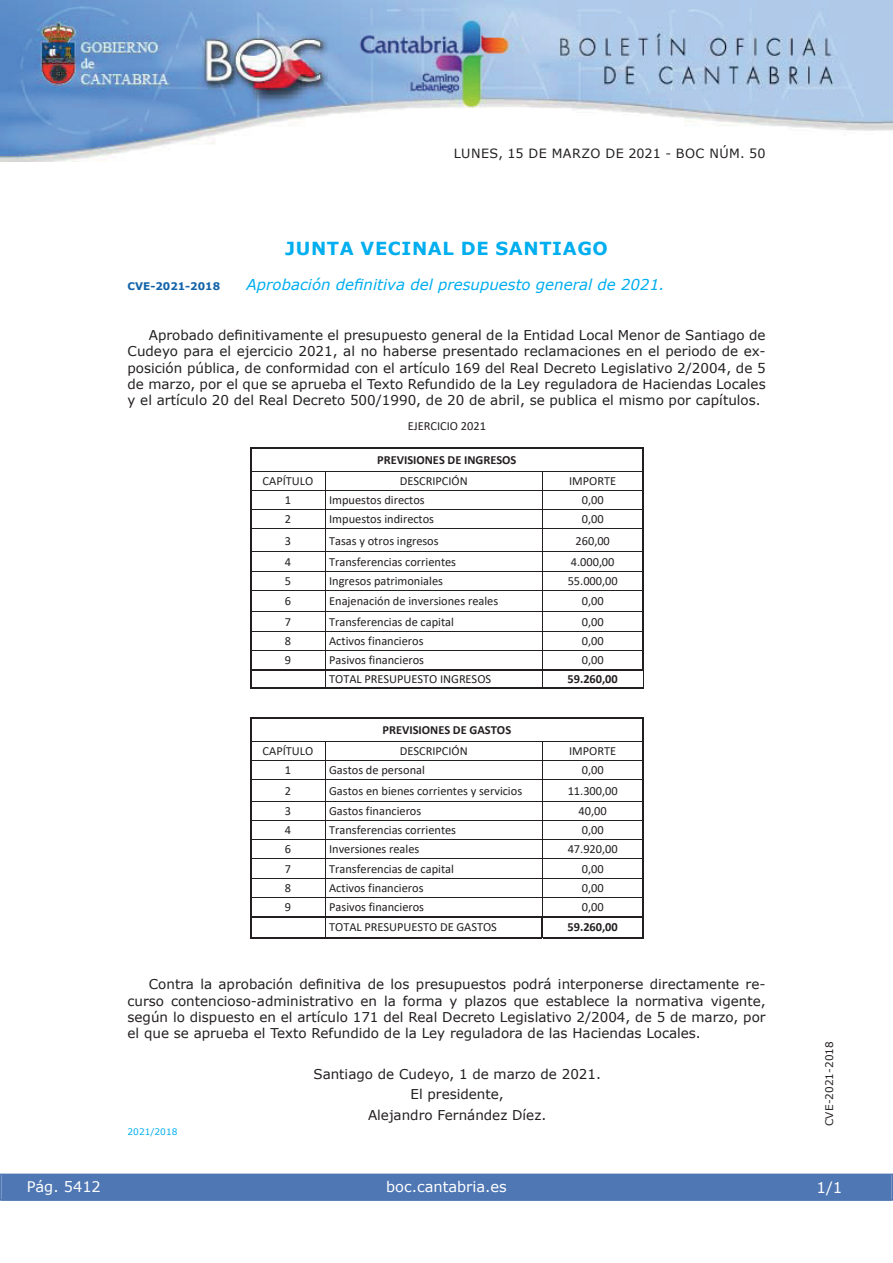
<style>
.page{position:relative;width:893px;height:1263px;background:#fff}
.page>*{position:absolute;margin:0;border:0;box-sizing:border-box;transform-origin:0 0}
.t1{font:700 18px "Verdana";letter-spacing:.035em;color:#00aeef}
.t2{font:italic 15px "Verdana";color:#00aeef}
.t3{font:15px "Verdana";color:#fff}
.t4{font:14.55px "Verdana";color:#fff}
.t5{font:13.5px/16.2px "Verdana";color:#231f20;text-align:justify}
.t6{font:12.75px "Verdana";letter-spacing:.035em;color:#231f20}
.t7{font:12.45px "Calibri";color:#231f20}
.t8{font:700 12.45px "Calibri";color:#231f20}
.t9{font:10.5px "Verdana";color:#231f20}
.t10{font:700 10.5px "Verdana";color:#1263a9}
.t11{font:9px "Verdana";color:#00aeef}
</style>
<div class="page">
<img style="left:0;top:0;width:893px;height:161px">
<div style="left:1px;top:1174px;width:890px;height:27px;background:#4f77b3"></div>
<div style="left:0;top:1174px;width:893px;height:27px;border:1px solid #4f77b3"></div>
<hr style="left:250px;top:447px;width:393px;height:1px;background:#231f20">
<hr style="left:250px;top:471px;width:75px;height:1px;background:#231f20">
<hr style="left:325px;top:471px;width:318px;height:1px;background:#231f20">
<hr style="left:250px;top:490px;width:75px;height:1px;background:#231f20">
<hr style="left:325px;top:490px;width:318px;height:1px;background:#231f20">
<hr style="left:250px;top:509px;width:75px;height:1px;background:#231f20">
<hr style="left:325px;top:509px;width:318px;height:1px;background:#231f20">
<hr style="left:250px;top:528px;width:75px;height:1px;background:#231f20">
<hr style="left:325px;top:528px;width:318px;height:1px;background:#231f20">
<hr style="left:250px;top:552px;width:75px;height:1px;background:#231f20">
<hr style="left:325px;top:552px;width:318px;height:1px;background:#231f20">
<hr style="left:250px;top:571px;width:75px;height:1px;background:#231f20">
<hr style="left:325px;top:571px;width:318px;height:1px;background:#231f20">
<hr style="left:250px;top:590px;width:75px;height:1px;background:#231f20">
<hr style="left:325px;top:590px;width:318px;height:1px;background:#231f20">
<hr style="left:250px;top:612px;width:75px;height:1px;background:#231f20">
<hr style="left:325px;top:612px;width:318px;height:1px;background:#231f20">
<hr style="left:250px;top:631px;width:75px;height:1px;background:#231f20">
<hr style="left:325px;top:631px;width:318px;height:1px;background:#231f20">
<hr style="left:250px;top:650px;width:75px;height:1px;background:#231f20">
<hr style="left:325px;top:650px;width:318px;height:1px;background:#231f20">
<hr style="left:250px;top:669px;width:75px;height:1px;background:#231f20">
<hr style="left:325px;top:669px;width:318px;height:1px;background:#231f20">
<svg style="left:250px;top:448px;width:1px;height:240px"></svg>
<hr style="left:250px;top:688px;width:75px;height:1px;background:#231f20">
<svg style="left:325px;top:472px;width:1px;height:216px"></svg>
<hr style="left:325px;top:688px;width:217px;height:1px;background:#231f20">
<svg style="left:542px;top:472px;width:1px;height:216px"></svg>
<hr style="left:542px;top:688px;width:101px;height:1px;background:#231f20">
<svg style="left:643px;top:447px;width:1px;height:242px"></svg>
<hr style="left:250px;top:718px;width:393px;height:1px;background:#231f20">
<hr style="left:250px;top:741px;width:75px;height:1px;background:#231f20">
<hr style="left:325px;top:741px;width:318px;height:1px;background:#231f20">
<hr style="left:250px;top:760px;width:75px;height:1px;background:#231f20">
<hr style="left:325px;top:760px;width:318px;height:1px;background:#231f20">
<hr style="left:250px;top:779px;width:75px;height:1px;background:#231f20">
<hr style="left:325px;top:779px;width:318px;height:1px;background:#231f20">
<hr style="left:250px;top:801px;width:75px;height:1px;background:#231f20">
<hr style="left:325px;top:801px;width:318px;height:1px;background:#231f20">
<hr style="left:250px;top:820px;width:75px;height:1px;background:#231f20">
<hr style="left:325px;top:820px;width:318px;height:1px;background:#231f20">
<hr style="left:250px;top:839px;width:75px;height:1px;background:#231f20">
<hr style="left:325px;top:839px;width:318px;height:1px;background:#231f20">
<hr style="left:250px;top:859px;width:75px;height:1px;background:#231f20">
<hr style="left:325px;top:859px;width:318px;height:1px;background:#231f20">
<hr style="left:250px;top:878px;width:75px;height:1px;background:#231f20">
<hr style="left:325px;top:878px;width:318px;height:1px;background:#231f20">
<hr style="left:250px;top:897px;width:75px;height:1px;background:#231f20">
<hr style="left:325px;top:897px;width:318px;height:1px;background:#231f20">
<hr style="left:250px;top:916px;width:75px;height:1px;background:#231f20">
<hr style="left:325px;top:916px;width:318px;height:1px;background:#231f20">
<svg style="left:250px;top:719px;width:1px;height:218px"></svg>
<hr style="left:250px;top:937px;width:75px;height:1px;background:#231f20">
<svg style="left:325px;top:742px;width:1px;height:195px"></svg>
<hr style="left:325px;top:937px;width:217px;height:1px;background:#231f20">
<svg style="left:542px;top:742px;width:1px;height:196px"></svg>
<hr style="left:543px;top:937px;width:100px;height:1px;background:#231f20">
<svg style="left:643px;top:718px;width:1px;height:220px"></svg>
<p class="t6" style="left:454px;top:145px;width:313px">LUNES, 15 DE MARZO DE 2021 - BOC NÚM. 50</p>
<h1 class="t1" style="left:285px;top:237px;width:324px">JUNTA VECINAL DE SANTIAGO</h1>
<p class="t10" style="left:128px;top:279px;width:94px">CVE-2021-2018</p>
<p class="t2" style="left:247px;top:275px;width:419px">Aprobación definitiva del presupuesto general de 2021.</p>
<p class="t5" style="left:128px;top:327px;width:640px;text-indent:21px">Aprobado definitivamente el presupuesto general de la Entidad Local Menor de Santiago de Cudeyo para el ejercicio 2021, al no haberse presentado reclamaciones en el periodo de ex&shy;posición pública, de conformidad con el artículo 169 del Real Decreto Legislativo 2/2004, de 5 de marzo, por el que se aprueba el Texto Refundido de la Ley reguladora de Haciendas Locales y el artículo 20 del Real Decreto 500/1990, de 20 de abril, se publica el mismo por capítulos.</p>
<p class="t7" style="left:408px;top:421px;width:80px">EJERCICIO 2021</p>
<p class="t8" style="left:377px;top:454px;width:141px">PREVISIONES DE INGRESOS</p>
<p class="t7" style="left:263px;top:476px;width:52px">CAPÍTULO</p>
<p class="t7" style="left:400px;top:476px;width:69px">DESCRIPCIÓN</p>
<p class="t7" style="left:569px;top:476px;width:49px">IMPORTE</p>
<p class="t7" style="left:285px;top:495px;width:8px">1</p>
<p class="t7" style="left:329px;top:495px;width:97px">Impuestos directos</p>
<p class="t7" style="left:582px;top:495px;width:23px">0,00</p>
<p class="t7" style="left:285px;top:514px;width:8px">2</p>
<p class="t7" style="left:329px;top:514px;width:106px">Impuestos indirectos</p>
<p class="t7" style="left:582px;top:514px;width:23px">0,00</p>
<p class="t7" style="left:285px;top:535px;width:8px">3</p>
<p class="t7" style="left:329px;top:535px;width:111px">Tasas y otros ingresos</p>
<p class="t7" style="left:575px;top:535px;width:36px">260,00</p>
<p class="t7" style="left:285px;top:556px;width:8px">4</p>
<p class="t7" style="left:329px;top:556px;width:128px">Transferencias corrientes</p>
<p class="t7" style="left:571px;top:556px;width:45px">4.000,00</p>
<p class="t7" style="left:285px;top:576px;width:8px">5</p>
<p class="t7" style="left:329px;top:576px;width:115px">Ingresos patrimoniales</p>
<p class="t7" style="left:568px;top:576px;width:51px">55.000,00</p>
<p class="t7" style="left:285px;top:596px;width:8px">6</p>
<p class="t7" style="left:329px;top:596px;width:171px">Enajenación de inversiones reales</p>
<p class="t7" style="left:582px;top:596px;width:23px">0,00</p>
<p class="t7" style="left:285px;top:616px;width:8px">7</p>
<p class="t7" style="left:329px;top:616px;width:126px">Transferencias de capital</p>
<p class="t7" style="left:582px;top:616px;width:23px">0,00</p>
<p class="t7" style="left:285px;top:636px;width:8px">8</p>
<p class="t7" style="left:329px;top:636px;width:96px">Activos financieros</p>
<p class="t7" style="left:582px;top:636px;width:23px">0,00</p>
<p class="t7" style="left:285px;top:655px;width:8px">9</p>
<p class="t7" style="left:329px;top:655px;width:96px">Pasivos financieros</p>
<p class="t7" style="left:582px;top:655px;width:23px">0,00</p>
<p class="t7" style="left:329px;top:674px;width:164px">TOTAL PRESUPUESTO INGRESOS</p>
<p class="t8" style="left:567px;top:674px;width:52px">59.260,00</p>
<p class="t8" style="left:383px;top:725px;width:130px">PREVISIONES DE GASTOS</p>
<p class="t7" style="left:263px;top:746px;width:52px">CAPÍTULO</p>
<p class="t7" style="left:400px;top:746px;width:69px">DESCRIPCIÓN</p>
<p class="t7" style="left:569px;top:746px;width:49px">IMPORTE</p>
<p class="t7" style="left:285px;top:765px;width:8px">1</p>
<p class="t7" style="left:329px;top:765px;width:97px">Gastos de personal</p>
<p class="t7" style="left:582px;top:765px;width:23px">0,00</p>
<p class="t7" style="left:285px;top:785px;width:8px">2</p>
<p class="t7" style="left:329px;top:785px;width:195px">Gastos en bienes corrientes y servicios</p>
<p class="t7" style="left:568px;top:785px;width:51px">11.300,00</p>
<p class="t7" style="left:285px;top:806px;width:8px">3</p>
<p class="t7" style="left:329px;top:806px;width:94px">Gastos financieros</p>
<p class="t7" style="left:579px;top:806px;width:30px">40,00</p>
<p class="t7" style="left:285px;top:825px;width:8px">4</p>
<p class="t7" style="left:329px;top:825px;width:128px">Transferencias corrientes</p>
<p class="t7" style="left:582px;top:825px;width:23px">0,00</p>
<p class="t7" style="left:285px;top:844px;width:8px">6</p>
<p class="t7" style="left:329px;top:844px;width:92px">Inversiones reales</p>
<p class="t7" style="left:568px;top:844px;width:51px">47.920,00</p>
<p class="t7" style="left:285px;top:863px;width:8px">7</p>
<p class="t7" style="left:329px;top:863px;width:126px">Transferencias de capital</p>
<p class="t7" style="left:582px;top:863px;width:23px">0,00</p>
<p class="t7" style="left:285px;top:883px;width:8px">8</p>
<p class="t7" style="left:329px;top:883px;width:96px">Activos financieros</p>
<p class="t7" style="left:582px;top:883px;width:23px">0,00</p>
<p class="t7" style="left:285px;top:902px;width:8px">9</p>
<p class="t7" style="left:329px;top:902px;width:96px">Pasivos financieros</p>
<p class="t7" style="left:582px;top:902px;width:23px">0,00</p>
<p class="t7" style="left:329px;top:922px;width:169px">TOTAL PRESUPUESTO DE GASTOS</p>
<p class="t8" style="left:567px;top:922px;width:52px">59.260,00</p>
<p class="t5" style="left:128px;top:976px;width:639px;text-indent:21px">Contra la aprobación definitiva de los presupuestos podrá interponerse directamente re&shy;curso contencioso-administrativo en la forma y plazos que establece la normativa vigente, según lo dispuesto en el artículo 171 del Real Decreto Legislativo 2/2004, de 5 de marzo, por el que se aprueba el Texto Refundido de la Ley reguladora de las Haciendas Locales.</p>
<p class="t5" style="left:313px;top:1063px;width:289px;line-height:20.4px;text-align:center">Santiago de Cudeyo, 1 de marzo de 2021.<br>El presidente,<br>Alejandro Fernández Díez.</p>
<p class="t11" style="left:128px;top:1126px;width:51px">2021/2018</p>
<p class="t4" style="left:27px;top:1177px;width:76px">Pág. 5412</p>
<p class="t4" style="left:386px;top:1178px;width:122px">boc.cantabria.es</p>
<p class="t9" style="left:823px;top:1126px;width:87px;rotate:-90deg">CVE-2021-2018</p>
<p class="t3" style="left:816px;top:1178px;width:27px">1/1</p>
</div>
